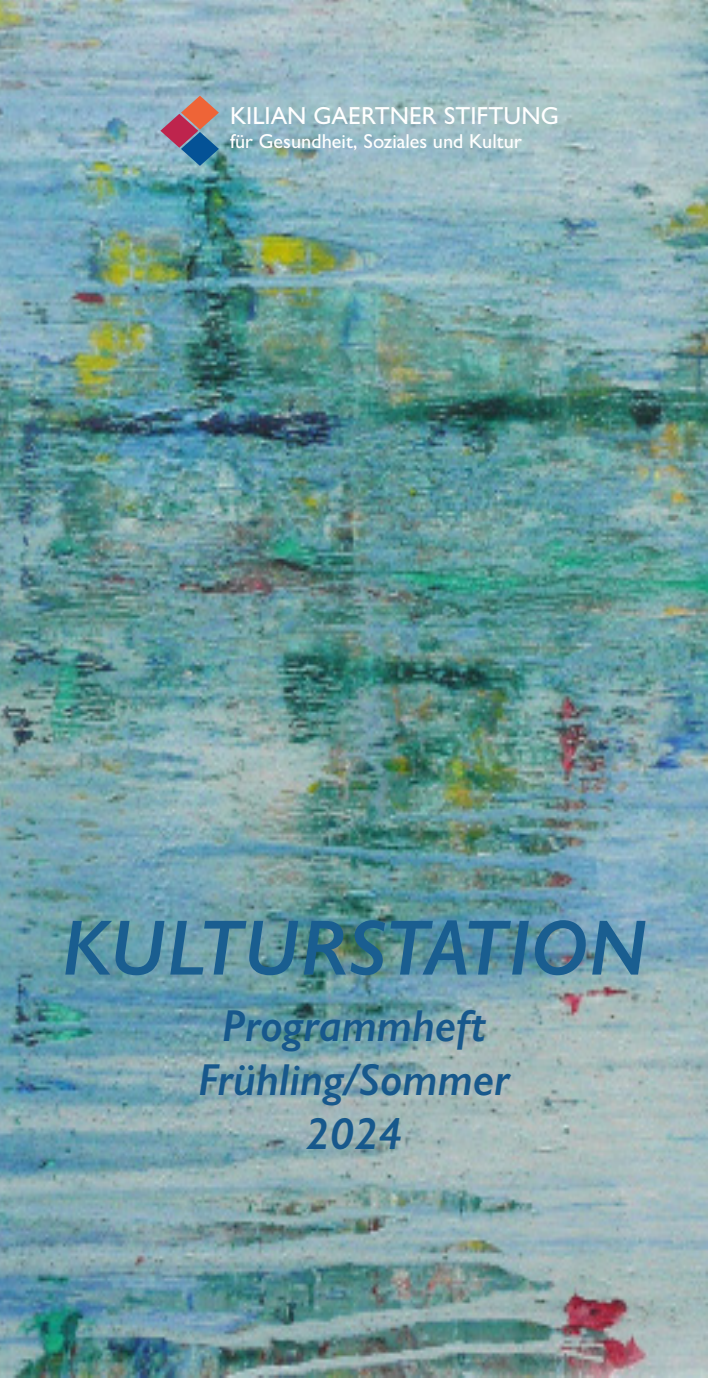
<style>
.page{position:relative;width:708px;height:1378px;background:#fff}
.page>*{position:absolute;margin:0;border:0;box-sizing:border-box;transform-origin:0 0}
.t1{font:italic 600 78.75px "Gill Sans";color:#1a5e90}
.t2{font:italic 600 45px "Gill Sans Nova";color:#17588c}
.t3{font:500 24.75px "Gill Sans Nova";color:#fff}
.t4{font:500 20.25px "Gill Sans Nova";color:#fff}
</style>
<div class="page">
<img style="left:0;top:0;width:708px;height:1378px">
<svg style="left:160px;top:94px;width:59px;height:74px;background:#8d8496"></svg>
<p class="t3" style="left:230px;top:101px;width:330px">KILIAN GAERTNER STIFTUNG</p>
<p class="t4" style="left:230px;top:129px;width:293px">für Gesundheit, Soziales und Kultur</p>
<p class="t1" style="left:61px;top:900px;width:588px">KULTURSTATION</p>
<p class="t2" style="left:222px;top:998px;width:265px">Programmheft</p>
<p class="t2" style="left:199px;top:1052px;width:312px">Frühling/Sommer</p>
<p class="t2" style="left:305px;top:1106px;width:99px">2024</p>
</div>
